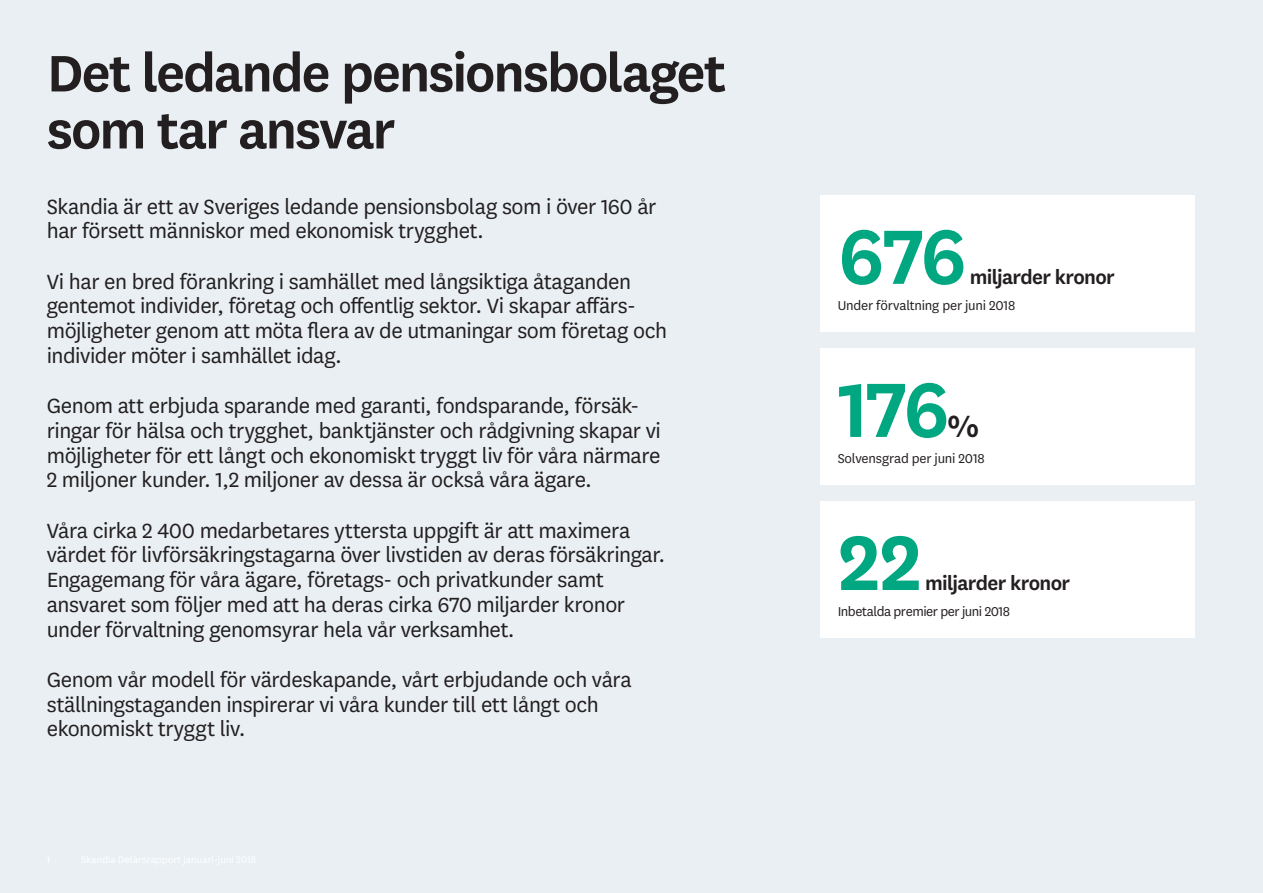
<style>
.page{position:relative;width:1263px;height:893px;background:#e9eff3}
.page>*{position:absolute;margin:0;border:0;box-sizing:border-box;transform-origin:0 0}
._1A_Heading_32{font:600 90px "Skandia Sans";color:#00a781}
._1_Heading_40{font:600 60px "Skandia Sans";letter-spacing:-.035em;color:#231f20}
._1A_Heading_32-2{font:600 36px "Skandia Sans";color:#231f20}
._2__Heading_ingress{font:24px/24.8px "Skandia Sans";letter-spacing:-.02em;color:#231f20}
._1A_Heading_32-3{font:600 22.5px "Skandia Sans";letter-spacing:-.03em;color:#231f20}
._4__Bodycopy{font:15px "Skandia Sans";letter-spacing:-.015em;color:#231f20}
</style>
<div class="page">
<div style="left:821px;top:196px;width:374px;height:136px;background:#fff"></div>
<div style="left:821px;top:349px;width:374px;height:136px;background:#fff"></div>
<div style="left:821px;top:502px;width:374px;height:136px;background:#fff"></div>
<p class="_1_Heading_40" style="left:47px;top:32px;width:681px">Det ledande pensionsbolaget</p>
<p class="_1_Heading_40" style="left:47px;top:89px;width:350px">som tar ansvar</p>
<p class="_2__Heading_ingress" style="left:47px;top:193px;width:611px">Skandia är ett av Sveriges ledande pensionsbolag som i över 160 år har försett människor med ekonomisk trygghet.</p>
<p class="_2__Heading_ingress" style="left:47px;top:268px;width:622px">Vi har en bred förankring i samhället med långsiktiga åtaganden gentemot individer, företag och offentlig sektor. Vi skapar affärs&shy;möjligheter genom att möta flera av de utmaningar som företag och individer möter i samhället idag.</p>
<p class="_2__Heading_ingress" style="left:47px;top:392px;width:616px">Genom att erbjuda sparande med garanti, fondsparande, försäk&shy;ringar för hälsa och trygghet, banktjänster och rådgivning skapar vi möjligheter för ett långt och ekonomiskt tryggt liv för våra närmare 2 miljoner kunder. 1,2 miljoner av dessa är också våra ägare.</p>
<p class="_2__Heading_ingress" style="left:47px;top:517px;width:620px">Våra cirka 2 400 medarbetares yttersta uppgift är att maximera värdet för livförsäkringstagarna över livstiden av deras försäkringar.<br>Engagemang för våra ägare, företags- och privatkunder samt ansvaret som följer med att ha deras cirka 670 miljarder kronor under förvaltning genomsyrar hela vår verksamhet.</p>
<p class="_2__Heading_ingress" style="left:47px;top:666px;width:586px">Genom vår modell för värdeskapande, vårt erbjudande och våra ställningstaganden inspirerar vi våra kunder till ett långt och ekonomiskt tryggt liv.</p>
<p class="_1A_Heading_32" style="left:838px;top:195px;width:130px">676</p>
<p class="_1A_Heading_32-3" style="left:970px;top:262px;width:146px">miljarder kronor</p>
<p class="_4__Bodycopy" style="left:838px;top:295px;width:179px">Under förvaltning per juni 2018</p>
<p class="_1A_Heading_32" style="left:838px;top:348px;width:113px">176</p>
<p class="_1A_Heading_32-2" style="left:947px;top:401px;width:33px">%</p>
<p class="_4__Bodycopy" style="left:838px;top:448px;width:149px">Solvensgrad per juni 2018</p>
<p class="_1A_Heading_32" style="left:838px;top:501px;width:86px">22</p>
<p class="_1A_Heading_32-3" style="left:925px;top:568px;width:146px">miljarder kronor</p>
<p class="_4__Bodycopy" style="left:838px;top:602px;width:174px">Inbetalda premier per juni 2018</p>
</div>
